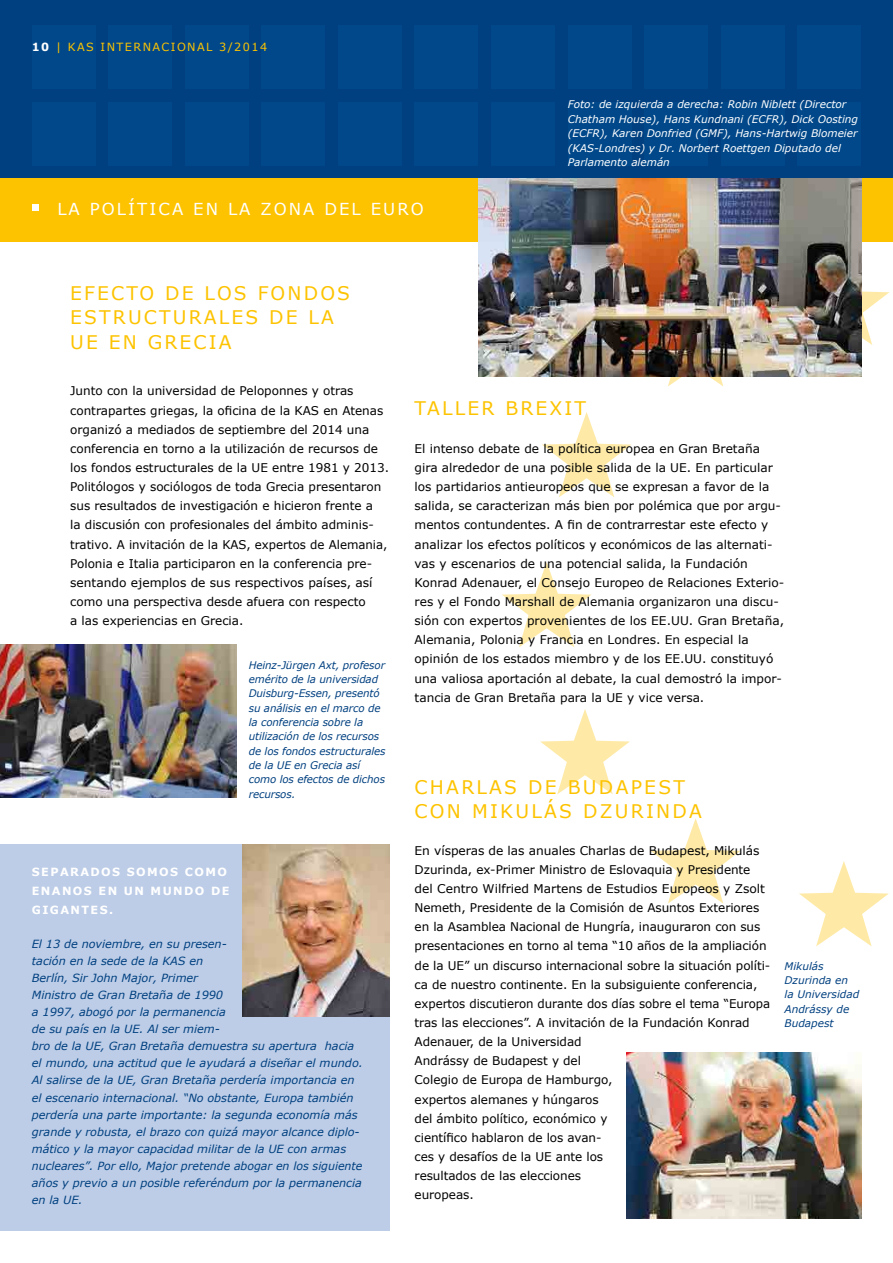
<style>
.page{position:relative;width:893px;height:1263px;background:#fff}
.page>*{position:absolute;margin:0;border:0;box-sizing:border-box;transform-origin:0 0}
.t1{font:18.75px/24.5px "Verdana";letter-spacing:.115em;color:#fdc300}
.t2{font:16.5px "Verdana";letter-spacing:.125em;color:#fff}
.t3{font:12px/19.2px "Verdana";color:#000}
.t4{font:italic 11.25px/17px "Verdana";letter-spacing:-.005em;color:#004080}
.t5{font:700 11.25px/19.2px "Verdana";letter-spacing:.125em;color:#fff}
.t6{font:11.25px "Verdana";letter-spacing:.125em;color:#fdc300}
.t7{font:italic 10.5px/14.4px "Verdana";letter-spacing:-.01em;color:#004080}
.t8{font:italic 10.5px/14.4px "Verdana";color:#fff}
.s1{font-weight:700;color:#fff}
</style>
<div class="page">
<div style="left:0;top:0;width:893px;height:179px;background:#004080"></div>
<div style="left:0;top:179px;width:893px;height:63px;background:#fdc300"></div>
<div style="left:32px;top:26px;width:64px;height:63px;background:#00488a"></div>
<div style="left:32px;top:102px;width:64px;height:64px;background:#00488a"></div>
<div style="left:108px;top:26px;width:64px;height:63px;background:#00488a"></div>
<div style="left:108px;top:102px;width:64px;height:64px;background:#00488a"></div>
<div style="left:185px;top:26px;width:64px;height:63px;background:#00488a"></div>
<div style="left:185px;top:102px;width:64px;height:64px;background:#00488a"></div>
<div style="left:261px;top:26px;width:64px;height:63px;background:#00488a"></div>
<div style="left:261px;top:102px;width:64px;height:64px;background:#00488a"></div>
<div style="left:338px;top:26px;width:64px;height:63px;background:#00488a"></div>
<div style="left:338px;top:102px;width:64px;height:64px;background:#00488a"></div>
<div style="left:415px;top:26px;width:63px;height:63px;background:#00488a"></div>
<div style="left:415px;top:102px;width:63px;height:64px;background:#00488a"></div>
<div style="left:491px;top:26px;width:64px;height:63px;background:#00488a"></div>
<div style="left:491px;top:102px;width:64px;height:64px;background:#00488a"></div>
<div style="left:568px;top:26px;width:63px;height:63px;background:#00488a"></div>
<div style="left:568px;top:102px;width:63px;height:64px;background:#00488a"></div>
<div style="left:644px;top:26px;width:64px;height:63px;background:#00488a"></div>
<div style="left:644px;top:102px;width:64px;height:64px;background:#00488a"></div>
<div style="left:721px;top:26px;width:63px;height:63px;background:#00488a"></div>
<div style="left:721px;top:102px;width:63px;height:64px;background:#00488a"></div>
<div style="left:797px;top:26px;width:64px;height:63px;background:#00488a"></div>
<div style="left:797px;top:102px;width:64px;height:64px;background:#00488a"></div>
<svg style="left:861px;top:260px;width:28px;height:85px"></svg>
<svg style="left:651px;top:818px;width:89px;height:86px"></svg>
<svg style="left:540px;top:709px;width:90px;height:85px"></svg>
<svg style="left:502px;top:562px;width:90px;height:85px"></svg>
<svg style="left:542px;top:412px;width:89px;height:85px"></svg>
<svg style="left:651px;top:376px;width:89px;height:10px"></svg>
<svg style="left:799px;top:861px;width:90px;height:85px"></svg>
<div style="left:0;top:844px;width:389px;height:387px;background:#bdcde7"></div>
<img style="left:626px;top:1052px;width:235px;height:166px">
<div style="left:32px;top:204px;width:7px;height:7px;background:#fff"></div>
<img style="left:0;top:644px;width:236px;height:153px">
<img style="left:478px;top:179px;width:383px;height:197px">
<img style="left:242px;top:844px;width:147px;height:172px">
<p class="t6" style="left:32px;top:40px;width:237px"><span class="s1">10</span> | KAS INTERNACIONAL 3/2014</p>
<h2 class="t2" style="left:57px;top:198px;width:368px">LA POLÍTICA EN LA ZONA DEL EURO</h2>
<h1 class="t1" style="left:70px;top:280px;width:281px">EFECTO DE LOS FONDOS<br>ESTRUCTURALES DE LA<br>UE EN GRECIA</h1>
<p class="t8" style="left:568px;top:97px;width:292px">Foto: de izquierda a derecha: Robin Niblett (Director Chatham House), Hans Kundnani (ECFR), Dick Oosting (ECFR), Karen Donfried (GMF), Hans-Hartwig Blomeier (KAS-Londres) y Dr. Norbert Roettgen Diputado del Parlamento alemán</p>
<p class="t3" style="left:70px;top:381px;width:320px">Junto con la universidad de Peloponnes y otras contrapartes griegas, la oficina de la KAS en Atenas organizó a mediados de septiembre del 2014 una conferencia en torno a la utilización de recursos de los fondos estructurales de la UE entre 1981 y 2013.<br>Politólogos y sociólogos de toda Grecia presentaron sus resultados de investigación e hicieron frente a<br>la discusión con profesionales del ámbito adminis&shy;trativo. A invitación de la KAS, expertos de Alemania, Polonia e Italia participaron en la conferencia pre&shy;sentando ejemplos de sus respectivos países, así como una perspectiva desde afuera con respecto<br>a las experiencias en Grecia.</p>
<p class="t7" style="left:249px;top:657px;width:138px">Heinz-Jürgen Axt, profesor emérito de la universidad<br>Duisburg-Essen, presentó su análisis en el marco de la conferencia sobre la utilización de los recursos de los fondos estructurales de la UE en Grecia así como los efectos de dichos recursos.</p>
<p class="t5" style="left:32px;top:862px;width:199px">SEPARADOS SOMOS COMO<br>ENANOS EN UN MUNDO DE<br>GIGANTES.</p>
<p class="t4" style="left:32px;top:935px;width:333px">El 13 de noviembre, en su presen-<br>tación en la sede de la KAS en<br>Berlín, Sir John Major, Primer<br>Ministro de Gran Bretaña de 1990<br>a 1997, abogó por la permanencia<br>de su país en la UE. Al ser miem-<br>bro de la UE, Gran Bretaña demuestra su apertura hacia el mundo, una actitud que le ayudará a diseñar el mundo.<br>Al salirse de la UE, Gran Bretaña perdería importancia en el escenario internacional. “No obstante, Europa también perdería una parte importante: la segunda economía más grande y robusta, el brazo con quizá mayor alcance diplo&shy;mático y la mayor capacidad militar de la UE con armas nucleares”. Por ello, Major pretende abogar en los siguiente años y previo a un posible referéndum por la permanencia en la UE.</p>
<h1 class="t1" style="left:415px;top:395px;width:173px">TALLER BREXIT</h1>
<p class="t3" style="left:415px;top:438px;width:371px">El intenso debate de la política europea en Gran Bretaña gira alrededor de una posible salida de la UE. En particular los partidarios antieuropeos que se expresan a favor de la salida, se caracterizan más bien por polémica que por argu&shy;mentos contundentes. A fin de contrarrestar este efecto y analizar los efectos políticos y económicos de las alternati&shy;vas y escenarios de una potencial salida, la Fundación Konrad Adenauer, el Consejo Europeo de Relaciones Exterio&shy;res y el Fondo Marshall de Alemania organizaron una discu&shy;sión con expertos provenientes de los EE.UU. Gran Bretaña, Alemania, Polonia y Francia en Londres. En especial la opinión de los estados miembro y de los EE.UU. constituyó una valiosa aportación al debate, la cual demostró la impor&shy;tancia de Gran Bretaña para la UE y vice versa.</p>
<h1 class="t1" style="left:415px;top:774px;width:289px">CHARLAS DE BUDAPEST<br>CON MIKULÁS DZURINDA</h1>
<p class="t3" style="left:415px;top:840px;width:357px">En vísperas de las anuales Charlas de Budapest, Mikulás Dzurinda, ex-Primer Ministro de Eslovaquia y Presidente del Centro Wilfried Martens de Estudios Europeos y Zsolt Nemeth, Presidente de la Comisión de Asuntos Exteriores en la Asamblea Nacional de Hungría, inauguraron con sus presentaciones en torno al tema “10 años de la ampliación de la UE” un discurso internacional sobre la situación políti&shy;ca de nuestro continente. En la subsiguiente conferencia, expertos discutieron durante dos días sobre el tema “Europa tras las elecciones”. A invitación de la Fundación Konrad Adenauer, de la Universidad<br>Andrássy de Budapest y del<br>Colegio de Europa de Hamburgo,<br>expertos alemanes y húngaros<br>del ámbito político, económico y<br>científico hablaron de los avan-<br>ces y desafíos de la UE ante los<br>resultados de las elecciones<br>europeas.</p>
<p class="t7" style="left:784px;top:958px;width:76px">Mikulás<br>Dzurinda en la Universidad<br>Andrássy de<br>Budapest</p>
</div>
